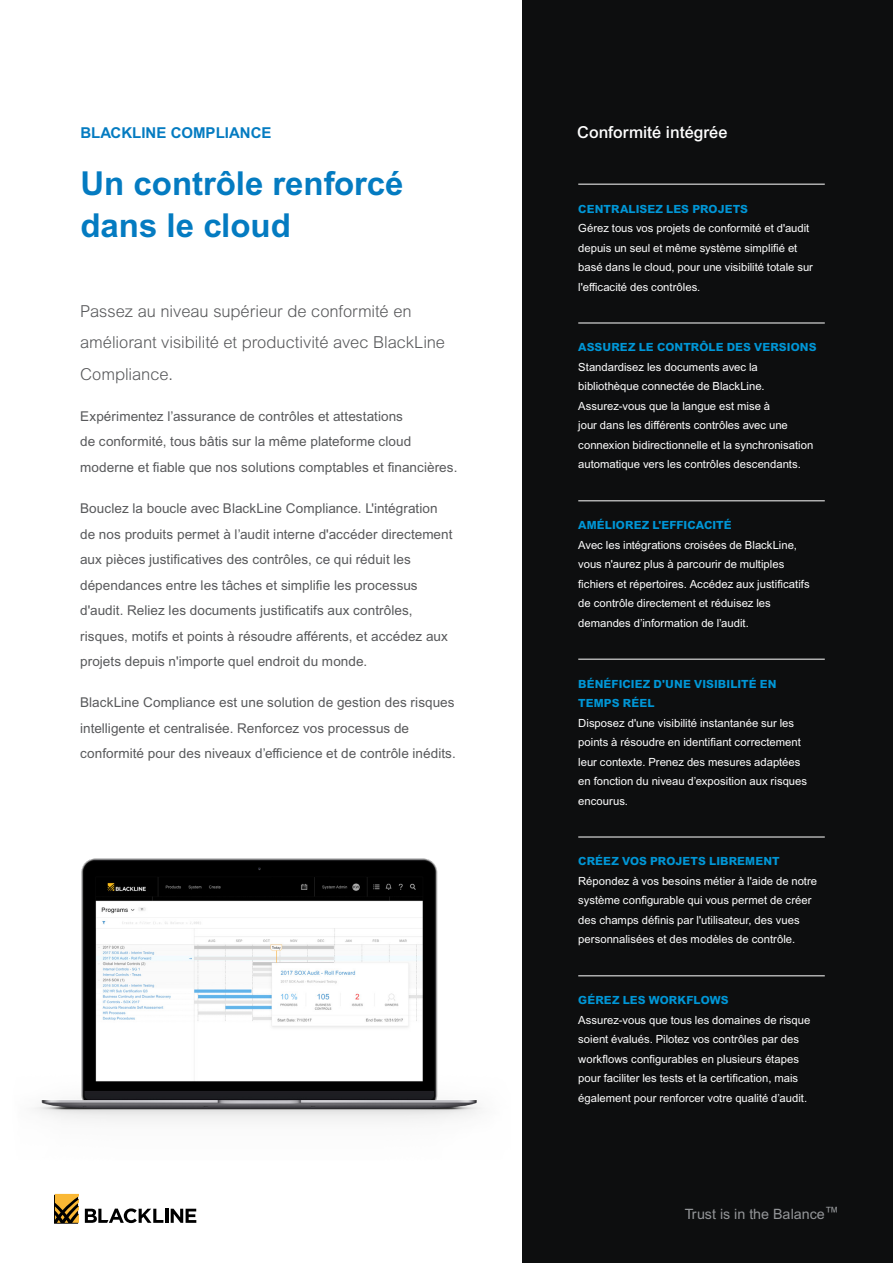
<style>
.page{position:relative;width:893px;height:1263px;background:#fff}
.page>*{position:absolute;margin:0;border:0;box-sizing:border-box;transform-origin:0 0}
.t1{font:700 33px/42px "Arial MT Pro";color:#047bc1}
.t2{font:300 16.5px/31.5px "Arial MT Pro";letter-spacing:-.005em;color:#58595b}
.t3{font:500 16.5px "Arial MT Pro";color:#fff}
.t4{font:700 15px "Arial MT Pro";color:#047bc1}
.t5{font:14.25px "Arial MT Pro";color:#939598}
.t6{font:13.5px/25.5px "Arial MT Pro";letter-spacing:.005em;color:#58595b}
.t7{font:11.25px/19.5px "Arial MT Pro";color:#fff}
.t8{font:800 11.25px/19.5px "Arial MT Pro";letter-spacing:.005em;color:#0096d6}
</style>
<div class="page">
<div style="left:523px;top:0;width:370px;height:1263px;background:#0d0e0f"></div>
<hr style="left:578px;top:184px;width:247px;height:1px;background:#fff">
<hr style="left:578px;top:323px;width:247px;height:1px;background:#fff">
<hr style="left:578px;top:500px;width:247px;height:1px;background:#fff">
<hr style="left:578px;top:659px;width:247px;height:1px;background:#fff">
<hr style="left:578px;top:837px;width:247px;height:1px;background:#fff">
<hr style="left:578px;top:975px;width:247px;height:1px;background:#fff">
<img style="left:34px;top:858px;width:447px;height:366px">
<h3 class="t4" style="left:80px;top:124px;width:193px">BLACKLINE COMPLIANCE</h3>
<h1 class="t1" style="left:80px;top:163px;width:325px">Un contrôle renforcé dans le cloud</h1>
<h2 class="t2" style="left:80px;top:295px;width:366px">Passez au niveau supérieur de conformité en améliorant visibilité et productivité avec BlackLine<br>Compliance.</h2>
<p class="t6" style="left:80px;top:404px;width:379px">Expérimentez l’assurance de contrôles et attestations<br>de conformité, tous bâtis sur la même plateforme cloud moderne et fiable que nos solutions comptables et financières.</p>
<p class="t6" style="left:80px;top:496px;width:374px">Bouclez la boucle avec BlackLine Compliance. L'intégration de nos produits permet à l’audit interne d'accéder directement aux pièces justificatives des contrôles, ce qui réduit les dépendances entre les tâches et simplifie les processus d'audit. Reliez les documents justificatifs aux contrôles, risques, motifs et points à résoudre afférents, et accédez aux projets depuis n'importe quel endroit du monde.</p>
<p class="t6" style="left:80px;top:691px;width:377px">BlackLine Compliance est une solution de gestion des risques intelligente et centralisée. Renforcez vos processus de conformité pour des niveaux d’efficience et de contrôle inédits.</p>
<h2 class="t3" style="left:577px;top:122px;width:152px">Conformité intégrée</h2>
<p class="t8" style="left:578px;top:199px;width:171px">CENTRALISEZ LES PROJETS</p>
<p class="t7" style="left:578px;top:219px;width:236px">Gérez tous vos projets de conformité et d'audit depuis un seul et même système simplifié et basé dans le cloud, pour une visibilité totale sur l'efficacité des contrôles.</p>
<p class="t8" style="left:578px;top:338px;width:240px">ASSUREZ LE CONTRÔLE DES VERSIONS</p>
<p class="t7" style="left:578px;top:358px;width:237px">Standardisez les documents avec la bibliothèque connectée de BlackLine.<br>Assurez-vous que la langue est mise à<br>jour dans les différents contrôles avec une connexion bidirectionnelle et la synchronisation automatique vers les contrôles descendants.</p>
<p class="t8" style="left:578px;top:516px;width:155px">AMÉLIOREZ L'EFFICACITÉ</p>
<p class="t7" style="left:578px;top:536px;width:233px">Avec les intégrations croisées de BlackLine, vous n'aurez plus à parcourir de multiples fichiers et répertoires. Accédez aux justificatifs de contrôle directement et réduisez les demandes d’information de l’audit.</p>
<p class="t8" style="left:578px;top:674px;width:200px">BÉNÉFICIEZ D'UNE VISIBILITÉ EN<br>TEMPS RÉEL</p>
<p class="t7" style="left:578px;top:713px;width:230px">Disposez d'une visibilité instantanée sur les points à résoudre en identifiant correctement leur contexte. Prenez des mesures adaptées en fonction du niveau d’exposition aux risques encourus.</p>
<p class="t8" style="left:578px;top:852px;width:203px">CRÉEZ VOS PROJETS LIBREMENT</p>
<p class="t7" style="left:578px;top:872px;width:240px">Répondez à vos besoins métier à l'aide de notre système configurable qui vous permet de créer des champs définis par l'utilisateur, des vues personnalisées et des modèles de contrôle.</p>
<p class="t8" style="left:578px;top:990px;width:152px">GÉREZ LES WORKFLOWS</p>
<p class="t7" style="left:578px;top:1010px;width:234px">Assurez-vous que tous les domaines de risque soient évalués. Pilotez vos contrôles par des workflows configurables en plusieurs étapes pour faciliter les tests et la certification, mais également pour renforcer votre qualité d’audit.</p>
<p class="t5" style="left:685px;top:1206px;width:156px">Trust is in the Balance™</p>
</div>
